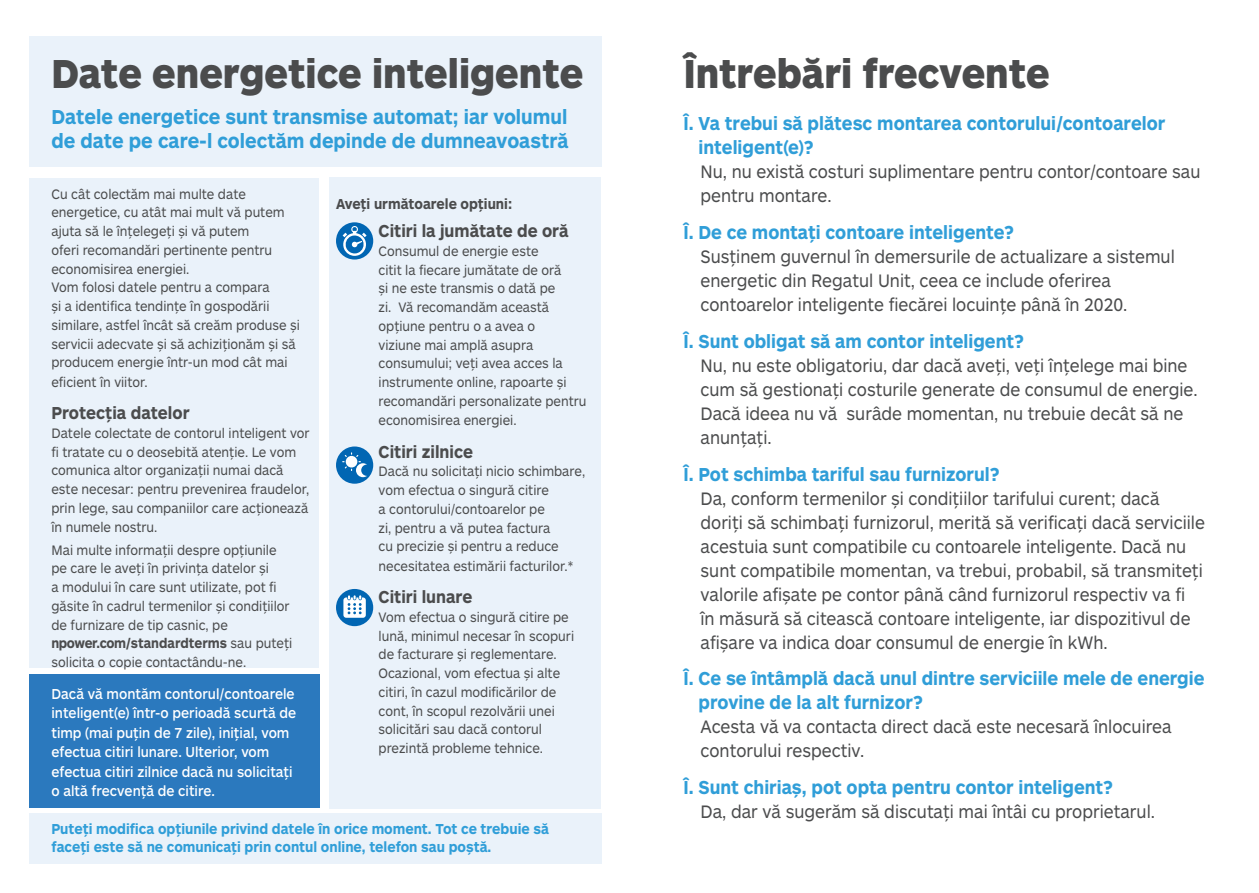
<style>
.page{position:relative;width:1259px;height:893px;background:#fff}
.page>*{position:absolute;margin:0;border:0;box-sizing:border-box;transform-origin:0 0}
.t1{font:900 42px "ARS Maquette Pro";color:#4b4c4d;scale:.9 1}
.t2{font:700 21px/24px "ARS Maquette Pro";color:#309ed8;scale:.9 1}
.t3{font:700 19.5px/24px "ARS Maquette Pro";color:#309ed8;scale:.9 1}
.t4{font:18.75px/24px "ARS Maquette Pro";color:#4b4c4d;scale:.9 1}
.t5{font:700 18px "ARS Maquette Pro";color:#4b4c4d;scale:.9 1}
.t6{font:500 15px/19.5px "ARS Maquette Pro";color:#fff;scale:.9 1}
.t7{font:700 15px/18px "ARS Maquette Pro";color:#309ed8;scale:.9 1}
.t8{font:700 15px "ARS Maquette Pro";color:#4b4c4d;scale:.9 1}
.t9{font:14.25px/18.9px "ARS Maquette Pro";color:#4b4c4d;scale:.9 1}
.s1{font-weight:700}
</style>
<div class="page">
<div style="left:29px;top:36px;width:572px;height:131px;background:#eaf2fa"></div>
<div style="left:29px;top:813px;width:572px;height:51px;background:#eaf2fa"></div>
<div style="left:29px;top:178px;width:289px;height:490px;background:#eaf2fa"></div>
<div style="left:329px;top:178px;width:272px;height:631px;background:#eaf2fa"></div>
<div style="left:29px;top:674px;width:290px;height:133px;background:#2b79be"></div>
<svg style="left:336px;top:446px;width:37px;height:38px"></svg>
<svg style="left:336px;top:589px;width:37px;height:37px"></svg>
<div style="left:336px;top:222px;width:37px;height:38px;background:#0166b3;border-radius:50%"></div>
<svg style="left:342px;top:226px;width:24px;height:30px"></svg>
<p class="t1" style="left:51px;top:46px;width:592px">Date energetice inteligente</p>
<p class="t1" style="left:684px;top:46px;width:408px">Întrebări frecvente</p>
<p class="t3" style="left:698px;top:111px;width:520px;text-indent:-15px">Î. Va trebui să plătesc montarea contorului/contoarelor inteligent(e)?</p>
<p class="t4" style="left:700px;top:159px;width:557px">Nu, nu există costuri suplimentare pentru contor/contoare sau pentru montare.</p>
<p class="t3" style="left:683px;top:219px;width:369px">Î. De ce montaţi contoare inteligente?</p>
<p class="t4" style="left:700px;top:244px;width:528px">Susţinem guvernul în demersurile de actualizare a sistemul energetic din Regatul Unit, ceea ce include oferirea contoarelor inteligente fiecărei locuinţe până în 2020.</p>
<p class="t3" style="left:683px;top:328px;width:380px">Î. Sunt obligat să am contor inteligent?</p>
<p class="t4" style="left:700px;top:352px;width:554px">Nu, nu este obligatoriu, dar dacă aveţi, veţi înţelege mai bine cum să gestionaţi costurile generate de consumul de energie.<br>Dacă ideea nu vă surâde momentan, nu trebuie decât să ne anunţaţi.</p>
<p class="t3" style="left:683px;top:461px;width:353px">Î. Pot schimba tariful sau furnizorul?</p>
<p class="t4" style="left:700px;top:485px;width:562px">Da, conform termenilor şi condiţiilor tarifului curent; dacă doriţi să schimbaţi furnizorul, merită să verificaţi dacă serviciile acestuia sunt compatibile cu contoarele inteligente. Dacă nu sunt compatibile momentan, va trebui, probabil, să transmiteţi valorile afişate pe contor până când furnizorul respectiv va fi<br>în măsură să citească contoare inteligente, iar dispozitivul de afişare va indica doar consumul de energie în kWh.</p>
<p class="t3" style="left:698px;top:666px;width:564px;text-indent:-15px">Î. Ce se întâmplă dacă unul dintre serviciile mele de energie provine de la alt furnizor?</p>
<p class="t4" style="left:700px;top:714px;width:525px">Acesta vă va contacta direct dacă este necesară înlocuirea contorului respectiv.</p>
<p class="t3" style="left:683px;top:774px;width:479px">Î. Sunt chiriaş, pot opta pentru contor inteligent?</p>
<p class="t4" style="left:700px;top:799px;width:506px">Da, dar vă sugerăm să discutaţi mai întâi cu proprietarul.</p>
<p class="t7" style="left:51px;top:819px;width:554px">Puteţi modifica opţiunile privind datele în orice moment. Tot ce trebuie să faceţi este să ne comunicaţi prin contul online, telefon sau poştă.</p>
<p class="t2" style="left:51px;top:104px;width:576px">Datele energetice sunt transmise automat; iar volumul de date pe care-l colectăm depinde de dumneavoastră</p>
<p class="t9" style="left:51px;top:183px;width:278px">Cu cât colectăm mai multe date energetice, cu atât mai mult vă putem ajuta să le înţelegeţi şi vă putem<br>oferi recomandări pertinente pentru economisirea energiei.<br>Vom folosi datele pentru a compara<br>şi a identifica tendinţe în gospodării similare, astfel încât să creăm produse şi servicii adecvate şi să achiziţionăm şi să producem energie într-un mod cât mai eficient în viitor.</p>
<p class="t5" style="left:51px;top:401px;width:155px">Protecţia datelor</p>
<p class="t9" style="left:51px;top:423px;width:288px">Datele colectate de contorul inteligent vor fi tratate cu o deosebită atenţie. Le vom comunica altor organizaţii numai dacă este necesar: pentru prevenirea fraudelor, prin lege, sau companiilor care acţionează în numele nostru.</p>
<p class="t9" style="left:51px;top:539px;width:269px">Mai multe informaţii despre opţiunile pe care le aveţi în privinţa datelor şi<br>a modului în care sunt utilizate, pot fi găsite în cadrul termenilor şi condiţiilor de furnizare de tip casnic, pe <span class="s1">npower.com/standardterms</span> sau puteţi solicita o copie contactându-ne.</p>
<p class="t8" style="left:336px;top:194px;width:197px">Aveţi următoarele opţiuni:</p>
<p class="t5" style="left:378px;top:219px;width:213px">Citiri la jumătate de oră</p>
<p class="t9" style="left:378px;top:241px;width:232px">Consumul de energie este<br>citit la fiecare jumătate de oră<br>şi ne este transmis o dată pe<br>zi. Vă recomandăm această opţiune pentru o a avea o<br>viziune mai amplă asupra consumului; veţi avea acces la instrumente online, rapoarte şi recomandări personalizate pentru economisirea energiei.</p>
<p class="t5" style="left:378px;top:440px;width:106px">Citiri zilnice</p>
<p class="t9" style="left:378px;top:461px;width:231px">Dacă nu solicitaţi nicio schimbare, vom efectua o singură citire<br>a contorului/contoarelor pe<br>zi, pentru a vă putea factura<br>cu precizie şi pentru a reduce necesitatea estimării facturilor.*</p>
<p class="t5" style="left:378px;top:585px;width:106px">Citiri lunare</p>
<p class="t9" style="left:378px;top:607px;width:219px">Vom efectua o singură citire pe lună, minimul necesar în scopuri de facturare şi reglementare.<br>Ocazional, vom efectua şi alte citiri, în cazul modificărilor de cont, în scopul rezolvării unei solicitări sau dacă contorul prezintă probleme tehnice.</p>
<p class="t6" style="left:51px;top:683px;width:273px">Dacă vă montăm contorul/contoarele inteligent(e) într-o perioadă scurtă de timp (mai puţin de 7 zile), iniţial, vom efectua citiri lunare. Ulterior, vom efectua citiri zilnice dacă nu solicitaţi o altă frecvenţă de citire.</p>
</div>
